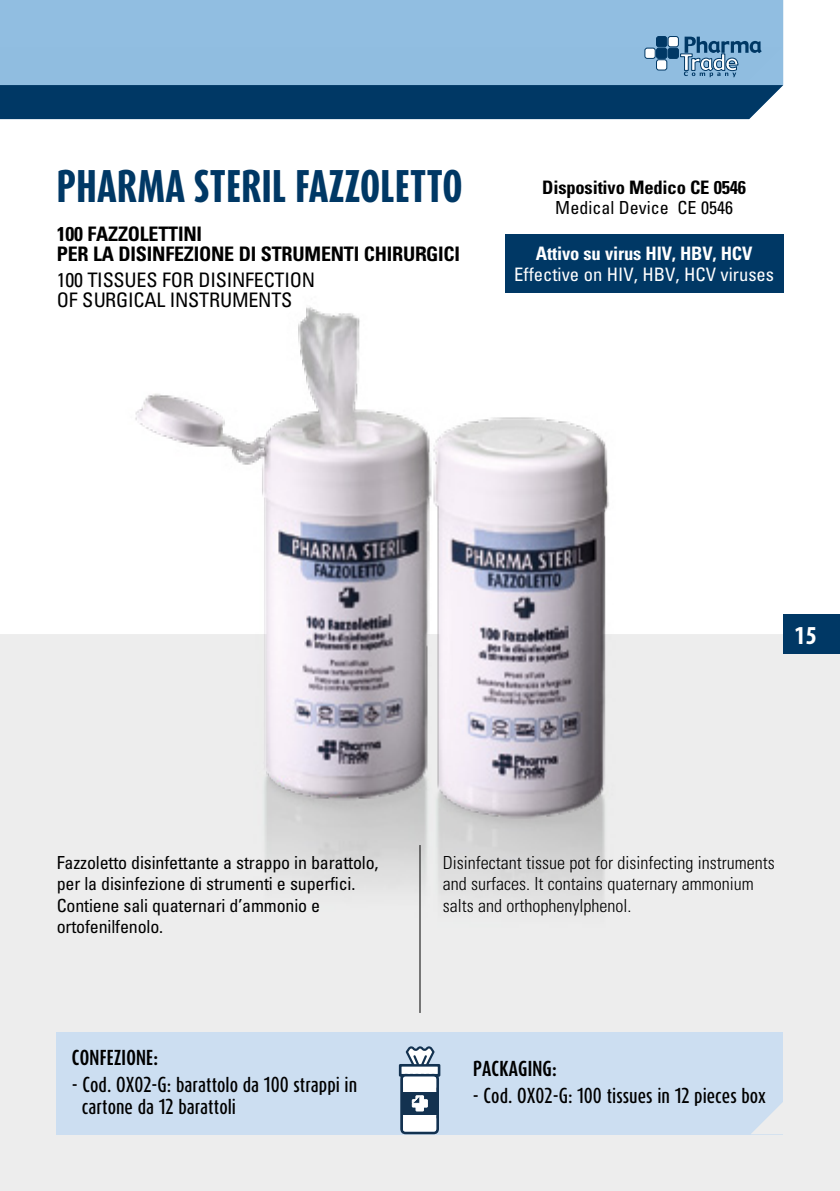
<style>
.page{position:relative;width:840px;height:1191px;background:#fff}
.page>*{position:absolute;margin:0;border:0;box-sizing:border-box;transform-origin:0 0}
.t1{font:800 38px "Dax Compact Pro";letter-spacing:.01em;color:#003865}
.t2{font:700 condensed 26px "Myriad Pro";color:#fff}
.t3{font:700 condensed 20px/20px "Univers LT Std";letter-spacing:-.01em;color:#000}
.t4{font:condensed 20px/20px "Univers LT Std";letter-spacing:-.01em;color:#000}
.t5{font:condensed 18.6px "Univers LT Std";color:#fff}
.t6{font:700 condensed 18.6px "Univers LT Std";letter-spacing:-.01em;color:#fff}
.t7{font:700 condensed 18.6px "Univers LT Std";letter-spacing:-.01em;color:#000}
.t8{font:condensed 18px/21.6px "Univers LT Std";letter-spacing:-.01em;color:#000}
.t9{font:300 condensed 18px/21.6px "Univers LT Std";color:#000}
.t10{font:500 18px/21.6px "Dax Compact Pro";color:#000}
.t11{font:700 18px "Dax Compact Pro";letter-spacing:.01em;color:#000}
</style>
<div class="page">
<div style="left:0;top:0;width:782px;height:37px;background:#91bee1"></div>
<div style="left:0;top:634px;width:839px;height:557px;background:#ededed"></div>
<div style="left:782px;top:614px;width:57px;height:40px;background:#003865"></div>
<svg style="left:0;top:37px;width:782px;height:82px;background:#5485ac"></svg>
<div style="left:656px;top:37px;width:10px;height:10px;background:#003865;border-radius:2px"></div>
<div style="left:656px;top:36px;width:10px;height:11px;border:1px solid #003865;border-radius:2px"></div>
<div style="left:656px;top:48px;width:10px;height:10px;background:#003865;border-radius:2px"></div>
<div style="left:656px;top:48px;width:10px;height:11px;border:1px solid #003865;border-radius:2px"></div>
<div style="left:667px;top:48px;width:11px;height:10px;background:#003865;border-radius:2px"></div>
<div style="left:667px;top:48px;width:11px;height:11px;border:1px solid #003865;border-radius:2px"></div>
<div style="left:656px;top:60px;width:10px;height:10px;background:#fff;border-radius:2px"></div>
<div style="left:655px;top:59px;width:11px;height:11px;border:1px solid #003865;border-radius:2px"></div>
<div style="left:644px;top:48px;width:10px;height:10px;background:#fff;border-radius:2px"></div>
<div style="left:644px;top:48px;width:11px;height:11px;border:1px solid #003865;border-radius:2px"></div>
<div style="left:667px;top:37px;width:11px;height:10px;background:#fff;border-radius:2px"></div>
<div style="left:667px;top:36px;width:11px;height:11px;border:1px solid #003865;border-radius:2px"></div>
<div style="left:505px;top:234px;width:277px;height:59px;background:#003865"></div>
<div style="left:56px;top:1032px;width:726px;height:102px;background:#ccdef1"></div>
<svg style="left:751px;top:1103px;width:31px;height:31px"></svg>
<svg style="left:398px;top:1046px;width:42px;height:88px;background:#9eacbb"></svg>
<img style="left:95px;top:863px;width:345px;height:121px">
<img style="left:95px;top:307px;width:329px;height:556px">
<img style="left:424px;top:837px;width:266px;height:121px">
<img style="left:424px;top:417px;width:266px;height:420px">
<hr style="left:419px;top:845px;width:1px;height:168px;background:#000">
<h1 class="t1" style="left:57px;top:161px;width:407px">PHARMA STERIL FAZZOLETTO</h1>
<p class="t7" style="left:542px;top:176px;width:205px">Dispositivo Medico CE 0546</p>
<p class="t8" style="left:555px;top:197px;width:179px">Medical Device CE 0546</p>
<p class="t6" style="left:535px;top:242px;width:218px">Attivo su virus HIV, HBV, HCV</p>
<p class="t5" style="left:514px;top:262px;width:261px">Effective on HIV, HBV, HCV viruses</p>
<p class="t3" style="left:57px;top:224px;width:404px">100 FAZZOLETTINI<br>PER LA DISINFEZIONE DI STRUMENTI CHIRURGICI</p>
<p class="t4" style="left:57px;top:270px;width:260px">100 TISSUES FOR DISINFECTION<br>OF SURGICAL INSTRUMENTS</p>
<h2 class="t2" style="left:794px;top:619px;width:24px">15</h2>
<p class="t8" style="left:57px;top:851px;width:323px">Fazzoletto disinfettante a strappo in barattolo, per la disinfezione di strumenti e superfici.<br>Contiene sali quaternari d’ammonio e ortofenilfenolo.</p>
<p class="t9" style="left:442px;top:851px;width:333px">Disinfectant tissue pot for disinfecting instruments and surfaces. It contains quaternary ammonium salts and orthophenylphenol.</p>
<p class="t11" style="left:72px;top:1045px;width:88px">CONFEZIONE:</p>
<p class="t10" style="left:82px;top:1074px;width:277px;text-indent:-10px">- Cod. OX02-G: barattolo da 100 strappi in cartone da 12 barattoli</p>
<p class="t11" style="left:473px;top:1056px;width:85px">PACKAGING:</p>
<p class="t10" style="left:472px;top:1084px;width:294px">- Cod. OX02-G: 100 tissues in 12 pieces box</p>
</div>
